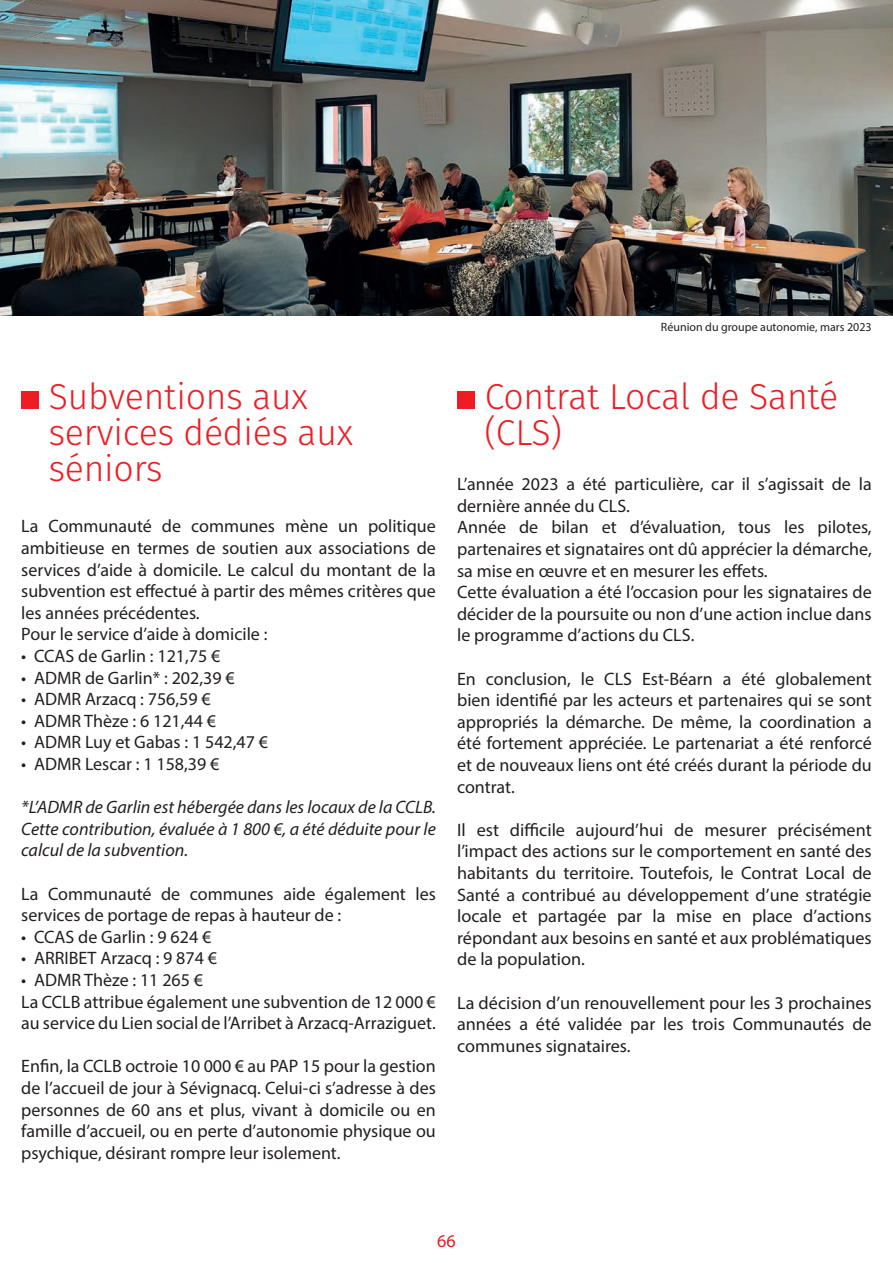
<style>
.page{position:relative;width:893px;height:1263px;background:#fff}
.page>*{position:absolute;margin:0;border:0;box-sizing:border-box;transform-origin:0 0}
.t1{font:300 36px/36px "Fira Sans";letter-spacing:-.005em;color:#ee1d23}
.t2{font:18px/21.6px "Myriad Pro";color:#231f20}
.t3{font:italic 18px/21.6px "Myriad Pro";color:#231f20;text-align:justify}
.t4{font:18px "Myriad Pro";color:#e51a23}
.t5{font:12px "Myriad Pro";color:#231f20}
</style>
<div class="page">
<div style="left:21px;top:391px;width:18px;height:18px;background:#ee1d23"></div>
<div style="left:457px;top:391px;width:18px;height:18px;background:#ee1d23"></div>
<img style="left:0;top:0;width:893px;height:315px">
<p class="t5" style="left:661px;top:319px;width:212px">Réunion du groupe autonomie, mars 2023</p>
<h1 class="t1" style="left:49px;top:378px;width:306px">Subventions aux services dédiés aux séniors</h1>
<h1 class="t1" style="left:485px;top:378px;width:355px">Contrat Local de Santé (CLS)</h1>
<p class="t2" style="left:21px;top:515px;width:416px">La Communauté de communes mène un politique ambitieuse en termes de soutien aux associations de services d’aide à domicile. Le calcul du montant de la subvention est effectué à partir des mêmes critères que les années précédentes.<br>Pour le service d’aide à domicile :</p>
<p class="t2" style="left:21px;top:645px;width:201px">• CCAS de Garlin : 121,75 €</p>
<p class="t2" style="left:21px;top:666px;width:215px">• ADMR de Garlin* : 202,39 €</p>
<p class="t2" style="left:21px;top:688px;width:191px">• ADMR Arzacq : 756,59 €</p>
<p class="t2" style="left:21px;top:710px;width:196px">• ADMR Thèze : 6 121,44 €</p>
<p class="t2" style="left:21px;top:731px;width:248px">• ADMR Luy et Gabas : 1 542,47 €</p>
<p class="t2" style="left:21px;top:753px;width:200px">• ADMR Lescar : 1 158,39 €</p>
<p class="t3" style="left:21px;top:796px;width:416px">*L’ADMR de Garlin est hébergée dans les locaux de la CCLB.<br>Cette contribution, évaluée à 1 800 €, a été déduite pour le calcul de la subvention.</p>
<p class="t2" style="left:21px;top:882px;width:416px">La Communauté de communes aide également les services de portage de repas à hauteur de :</p>
<p class="t2" style="left:21px;top:926px;width:192px">• CCAS de Garlin : 9 624 €</p>
<p class="t2" style="left:21px;top:947px;width:197px">• ARRIBET Arzacq : 9 874 €</p>
<p class="t2" style="left:21px;top:969px;width:416px">• ADMR Thèze : 11 265 €<br>La CCLB attribue également une subvention de 12 000 € au service du Lien social de l’Arribet à Arzacq-Arraziguet.</p>
<p class="t2" style="left:21px;top:1055px;width:416px;text-align:justify">Enfin, la CCLB octroie 10 000 € au PAP 15 pour la gestion de l’accueil de jour à Sévignacq. Celui-ci s’adresse à des personnes de 60 ans et plus, vivant à domicile ou en famille d’accueil, ou en perte d’autonomie physique ou psychique, désirant rompre leur isolement.</p>
<p class="t2" style="left:457px;top:473px;width:416px">L’année 2023 a été particulière, car il s’agissait de la dernière année du CLS.<br>Année de bilan et d’évaluation, tous les pilotes, partenaires et signataires ont dû apprécier la démarche, sa mise en œuvre et en mesurer les effets.<br>Cette évaluation a été l’occasion pour les signataires de décider de la poursuite ou non d’une action inclue dans le programme d’actions du CLS.</p>
<p class="t2" style="left:457px;top:667px;width:416px;text-align:justify">En conclusion, le CLS Est-Béarn a été globalement bien identifié par les acteurs et partenaires qui se sont appropriés la démarche. De même, la coordination a été fortement appréciée. Le partenariat a été renforcé et de nouveaux liens ont été créés durant la période du contrat.</p>
<p class="t2" style="left:457px;top:819px;width:416px;text-align:justify">Il est difficile aujourd’hui de mesurer précisément l’impact des actions sur le comportement en santé des habitants du territoire. Toutefois, le Contrat Local de Santé a contribué au développement d’une stratégie locale et partagée par la mise en place d’actions répondant aux besoins en santé et aux problématiques de la population.</p>
<p class="t2" style="left:457px;top:991px;width:416px;text-align:justify">La décision d’un renouvellement pour les 3 prochaines années a été validée par les trois Communautés de communes signataires.</p>
<p class="t4" style="left:437px;top:1229px;width:20px">66</p>
</div>
